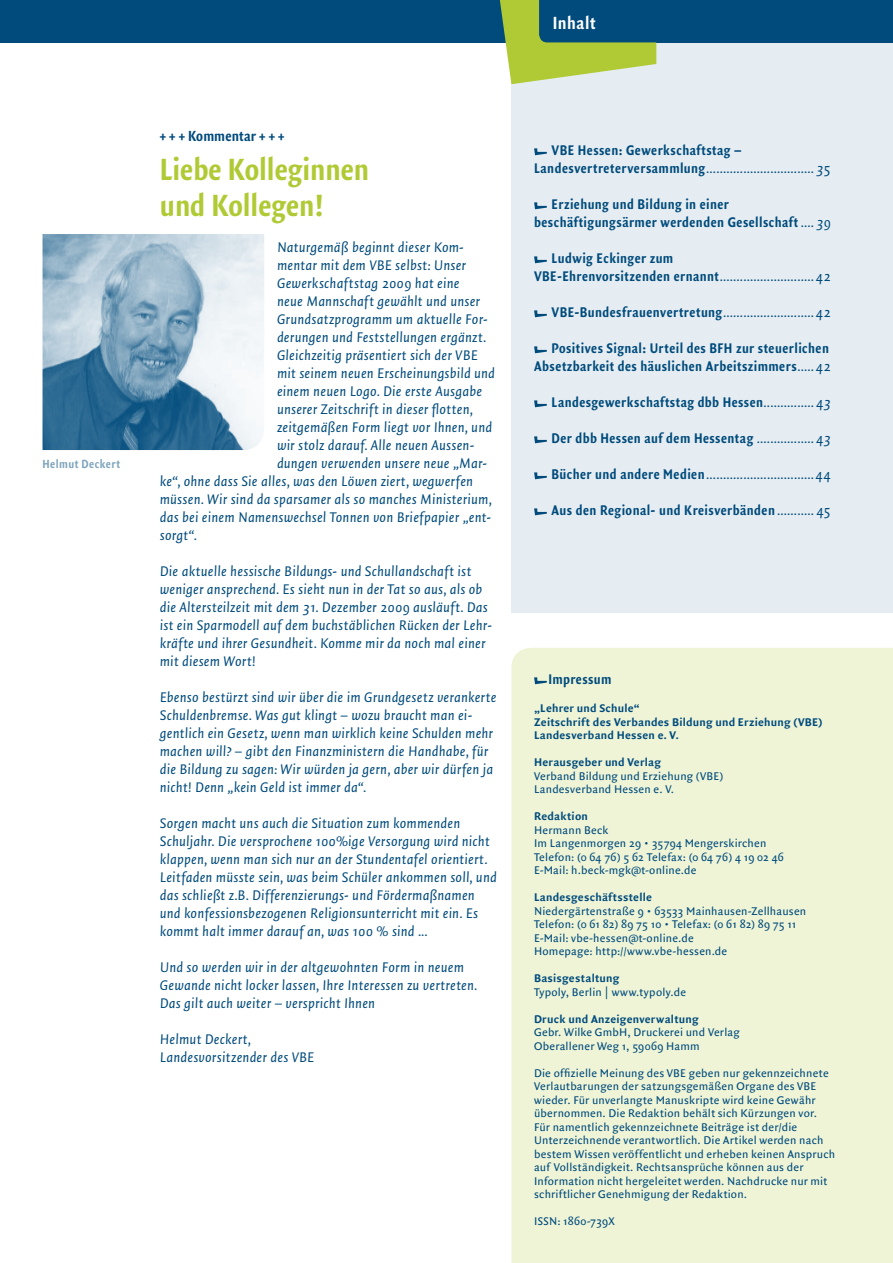
<style>
.page{position:relative;width:893px;height:1263px;background:#fff}
.page>*{position:absolute;margin:0;border:0;box-sizing:border-box;transform-origin:0 0}
.t1{font:700 33px/36px "Quadraat Sans Con";color:#b0ca35}
.t2{font:700 18.9px "Quadraat Sans Con";letter-spacing:.03em;color:#fff}
.t3{font:700 15.75px "Quadraat Sans Con";letter-spacing:.01em;color:#004b7c}
.t4{font:italic 15px/18px "Quadraat Sans";letter-spacing:.01em;color:#004b7c}
.t5{font:700 15px/18px "Quadraat Sans Con";letter-spacing:.03em;color:#004b7c}
.t6{font:700 12.75px "Quadraat Sans Con";letter-spacing:.035em;color:#80a5bd}
.t7{font:12px/13.5px "Quadraat Sans";letter-spacing:.015em;color:#004b7c}
.t8{font:700 12px/13.5px "Quadraat Sans";letter-spacing:.02em;color:#004b7c}
.s1{font-family:"Quadraat Sans Con";font-weight:700;font-style:normal}
.s2{font-family:"Quadraat Sans";font-weight:400;font-style:italic}
</style>
<div class="page">
<div style="left:511px;top:648px;width:382px;height:615px;background:#eff4d7"></div>
<div style="left:511px;top:43px;width:382px;height:570px;background:#e6edf2"></div>
<svg style="left:534px;top:148px;width:13px;height:7px"></svg>
<svg style="left:534px;top:202px;width:13px;height:7px"></svg>
<svg style="left:534px;top:256px;width:13px;height:7px"></svg>
<svg style="left:534px;top:310px;width:13px;height:7px"></svg>
<svg style="left:534px;top:346px;width:13px;height:7px"></svg>
<svg style="left:534px;top:400px;width:13px;height:7px"></svg>
<svg style="left:534px;top:436px;width:13px;height:7px"></svg>
<svg style="left:534px;top:472px;width:13px;height:7px"></svg>
<svg style="left:534px;top:508px;width:13px;height:7px"></svg>
<div style="left:0;top:0;width:893px;height:43px;background:#004b7c"></div>
<svg style="left:499px;top:0;width:157px;height:84px"></svg>
<img style="left:43px;top:234px;width:221px;height:216px">
<svg style="left:534px;top:677px;width:13px;height:7px"></svg>
<p class="t2" style="left:553px;top:11px;width:44px">Inhalt</p>
<p class="t6" style="left:43px;top:456px;width:79px">Helmut Deckert</p>
<p class="t3" style="left:160px;top:127px;width:126px">+ + + Kommentar + + +</p>
<h1 class="t1" style="left:160px;top:152px;width:211px">Liebe Kolleginnen und Kollegen!</h1>
<p class="t4" style="left:277px;top:239px;width:188px">Naturgemäß beginnt dieser Kom-</p>
<p class="t4" style="left:277px;top:257px;width:191px">mentar mit dem VBE selbst: Unser</p>
<p class="t4" style="left:277px;top:275px;width:184px">Gewerkschaftstag 2009 hat eine</p>
<p class="t4" style="left:277px;top:293px;width:205px">neue Mannschaft gewählt und unser</p>
<p class="t4" style="left:277px;top:311px;width:212px">Grundsatzprogramm um aktuelle For-</p>
<p class="t4" style="left:277px;top:329px;width:211px">derungen und Feststellungen ergänzt.</p>
<p class="t4" style="left:277px;top:347px;width:202px">Gleichzeitig präsentiert sich der VBE</p>
<p class="t4" style="left:277px;top:365px;width:219px">mit seinem neuen Erscheinungsbild und</p>
<p class="t4" style="left:277px;top:383px;width:207px">einem neuen Logo. Die erste Ausgabe</p>
<p class="t4" style="left:277px;top:401px;width:197px">unserer Zeitschrift in dieser flotten,</p>
<p class="t4" style="left:277px;top:419px;width:217px">zeitgemäßen Form liegt vor Ihnen, und</p>
<p class="t4" style="left:277px;top:437px;width:199px">wir stolz darauf. Alle neuen Aussen-</p>
<p class="t4" style="left:277px;top:455px;width:212px">dungen verwenden unsere neue „Mar-</p>
<p class="t4" style="left:160px;top:473px;width:315px">ke“, ohne dass Sie alles, was den Löwen ziert, wegwerfen</p>
<p class="t4" style="left:160px;top:491px;width:333px">müssen. Wir sind da sparsamer als so manches Ministerium,</p>
<p class="t4" style="left:160px;top:509px;width:333px">das bei einem Namenswechsel Tonnen von Briefpapier „ent-</p>
<p class="t4" style="left:160px;top:527px;width:39px">sorgt“.</p>
<p class="t4" style="left:160px;top:563px;width:334px">Die aktuelle hessische Bildungs- und Schullandschaft ist weniger ansprechend. Es sieht nun in der Tat so aus, als ob die Altersteilzeit mit dem 31. Dezember 2009 ausläuft. Das ist ein Sparmodell auf dem buchstäblichen Rücken der Lehr&shy;kräfte und ihrer Gesundheit. Komme mir da noch mal einer mit diesem Wort!</p>
<p class="t4" style="left:160px;top:689px;width:338px">Ebenso bestürzt sind wir über die im Grundgesetz verankerte Schuldenbremse. Was gut klingt – wozu braucht man ei&shy;gentlich ein Gesetz, wenn man wirklich keine Schulden mehr machen will? – gibt den Finanzministern die Handhabe, für die Bildung zu sagen: Wir würden ja gern, aber wir dürfen ja nicht! Denn „kein Geld ist immer da“.</p>
<p class="t4" style="left:160px;top:815px;width:339px">Sorgen macht uns auch die Situation zum kommenden Schuljahr. Die versprochene 100%ige Versorgung wird nicht klappen, wenn man sich nur an der Stundentafel orientiert.<br>Leitfaden müsste sein, was beim Schüler ankommen soll, und das schließt z.B. Differenzierungs- und Fördermaßnamen und konfessionsbezogenen Religionsunterricht mit ein. Es kommt halt immer darauf an, was 100 % sind ...</p>
<p class="t4" style="left:160px;top:959px;width:319px">Und so werden wir in der altgewohnten Form in neuem<br>Gewande nicht locker lassen, Ihre Interessen zu vertreten.<br>Das gilt auch weiter – verspricht Ihnen</p>
<p class="t4" style="left:160px;top:1031px;width:156px">Helmut Deckert,<br>Landesvorsitzender des VBE</p>
<p class="t5" style="left:551px;top:142px;width:192px">VBE Hessen: Gewerkschaftstag –</p>
<p class="t4" style="left:534px;top:160px;width:299px"><span class="s1">Landesvertreterversammlung</span>................................ 35</p>
<p class="t5" style="left:534px;top:196px;width:298px;text-indent:17px">Erziehung und Bildung in einer beschäftigungsärmer werdenden Gesellschaft <span class="s2">.... 39</span></p>
<p class="t5" style="left:551px;top:250px;width:123px">Ludwig Eckinger zum</p>
<p class="t4" style="left:534px;top:268px;width:298px"><span class="s1">VBE-Ehrenvorsitzenden ernannt</span>............................42</p>
<p class="t4" style="left:551px;top:304px;width:281px"><span class="s1">VBE-Bundesfrauenvertretung</span>...........................42</p>
<p class="t5" style="left:534px;top:340px;width:298px;text-align:right">Positives Signal: Urteil des BFH zur steuerlichen<br>Absetzbarkeit des häuslichen Arbeitszimmers<span class="s2">.....42</span></p>
<p class="t5" style="left:551px;top:394px;width:281px">Landesgewerkschaftstag dbb Hessen<span class="s2">............... 43</span></p>
<p class="t5" style="left:551px;top:430px;width:281px">Der dbb Hessen auf dem Hessentag <span class="s2">................. 43</span></p>
<p class="t4" style="left:551px;top:466px;width:281px"><span class="s1">Bücher und andere Medien</span>................................44</p>
<p class="t5" style="left:551px;top:502px;width:281px">Aus den Regional- und Kreisverbänden<span class="s2">........... 45</span></p>
<p class="t5" style="left:548px;top:671px;width:65px">Impressum</p>
<p class="t8" style="left:534px;top:702px;width:290px">„Lehrer und Schule“<br>Zeitschrift des Verbandes Bildung und Erziehung (VBE)<br>Landesverband Hessen e. V.</p>
<p class="t8" style="left:534px;top:756px;width:128px">Herausgeber und Verlag</p>
<p class="t7" style="left:534px;top:769px;width:191px">Verband Bildung und Erziehung (VBE)<br>Landesverband Hessen e. V.</p>
<p class="t8" style="left:534px;top:810px;width:55px">Redaktion</p>
<p class="t7" style="left:534px;top:823px;width:251px">Hermann Beck<br>Im Langenmorgen 29 • 35794 Mengerskirchen Telefon: (0 64 76) 5 62 Telefax: (0 64 76) 4 19 02 46<br>E-Mail: h.beck-mgk@t-online.de</p>
<p class="t8" style="left:534px;top:891px;width:119px">Landesgeschäftsstelle</p>
<p class="t7" style="left:534px;top:904px;width:274px">Niedergärtenstraße 9 • 63533 Mainhausen-Zellhausen Telefon: (0 61 82) 89 75 10 • Telefax: (0 61 82) 89 75 11<br>E-Mail: vbe-hessen@t-online.de<br>Homepage: http://www.vbe-hessen.de</p>
<p class="t8" style="left:534px;top:972px;width:87px">Basisgestaltung</p>
<p class="t7" style="left:534px;top:985px;width:153px">Typoly, Berlin | www.typoly.de</p>
<p class="t8" style="left:534px;top:1012px;width:166px">Druck und Anzeigenverwaltung</p>
<p class="t7" style="left:534px;top:1026px;width:207px">Gebr. Wilke GmbH, Druckerei und Verlag<br>Oberallener Weg 1, 59069 Hamm</p>
<p class="t7" style="left:534px;top:1066px;width:303px">Die offizielle Meinung des VBE geben nur gekennzeichnete Verlautbarungen der satzungsgemäßen Organe des VBE wieder. Für unverlangte Manuskripte wird keine Gewähr übernommen. Die Redaktion behält sich Kürzungen vor.<br>Für namentlich gekennzeichnete Beiträge ist der/die Unterzeichnende verantwortlich. Die Artikel werden nach bestem Wissen veröffentlicht und erheben keinen Anspruch auf Vollständigkeit. Rechtsansprüche können aus der Information nicht hergeleitet werden. Nachdrucke nur mit schriftlicher Genehmigung der Redaktion.</p>
<p class="t7" style="left:534px;top:1215px;width:82px">ISSN: 1860-739X</p>
</div>
